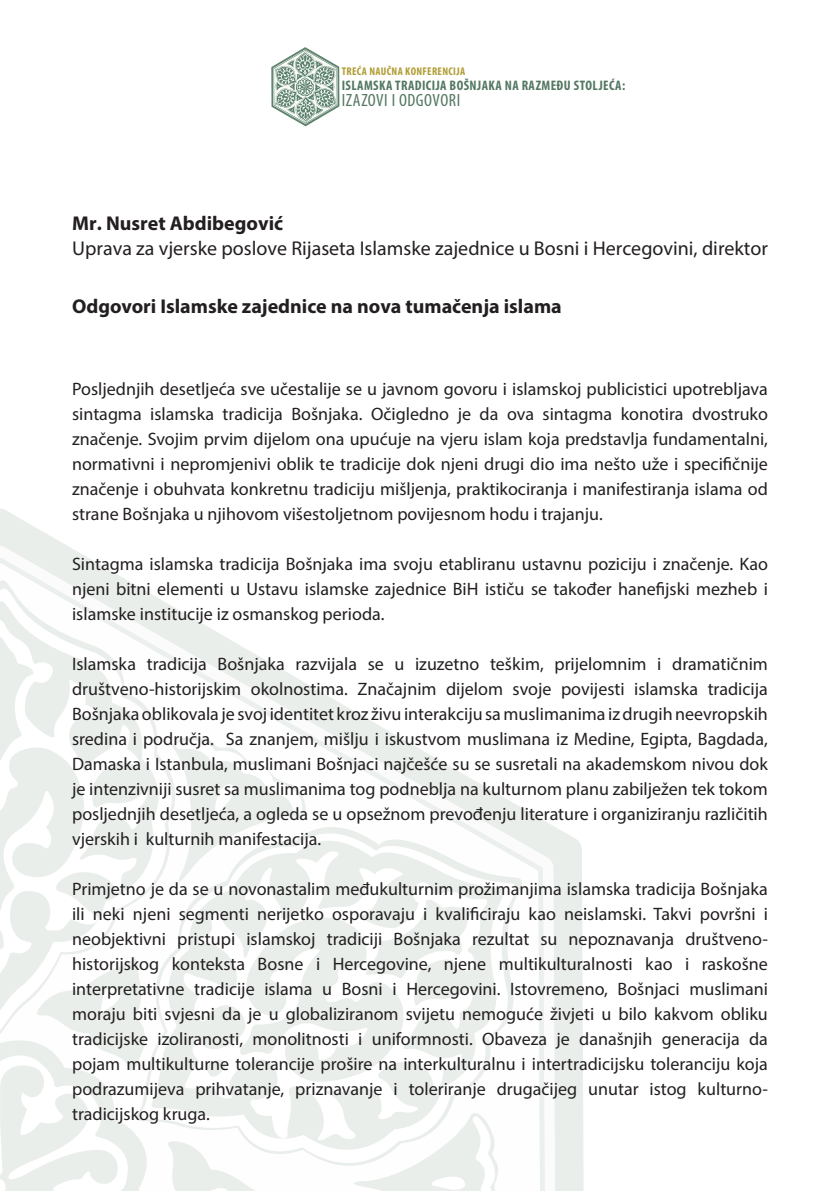
<style>
.page{position:relative;width:840px;height:1191px;background:#fff}
.page>*{position:absolute;margin:0;border:0;box-sizing:border-box;transform-origin:0 0}
.t1{font:20px/25.2px "Myriad Pro";color:#231f20}
.t2{font:700 20px "Myriad Pro";color:#231f20}
.t3{font:18px/25px "Myriad Pro";color:#231f20;text-align:justify}
.t4{font:condensed 17.8px "Myriad Pro";letter-spacing:.03em;color:#537762}
.t5{font:700 condensed 13.8px "Myriad Pro";letter-spacing:.03em;color:#537762}
.t6{font:700 condensed 11.2px "Myriad Pro";letter-spacing:.03em;color:#b09c33}
.s1{font-weight:700}
</style>
<div class="page">
<svg style="left:0;top:509px;width:584px;height:682px"></svg>
<svg style="left:0;top:545px;width:556px;height:646px"></svg>
<svg style="left:0;top:558px;width:545px;height:633px"></svg>
<svg style="left:0;top:560px;width:190px;height:53px"></svg>
<svg style="left:0;top:569px;width:186px;height:44px"></svg>
<svg style="left:0;top:582px;width:172px;height:31px"></svg>
<svg style="left:307px;top:807px;width:226px;height:382px"></svg>
<svg style="left:307px;top:814px;width:220px;height:372px"></svg>
<svg style="left:307px;top:822px;width:207px;height:349px"></svg>
<svg style="left:307px;top:850px;width:183px;height:48px;fill:#e9eeeb"></svg>
<svg style="left:307px;top:898px;width:187px;height:244px;fill:#e9eeeb"></svg>
<svg style="left:341px;top:1109px;width:163px;height:82px"></svg>
<svg style="left:0;top:613px;width:307px;height:578px"></svg>
<svg style="left:271px;top:47px;width:68px;height:79px"></svg>
<p class="t6" style="left:341px;top:64px;width:125px">TREĆA NAUČNA KONFERENCIJA</p>
<p class="t5" style="left:341px;top:76px;width:285px">ISLAMSKA TRADICIJA BOŠNJAKA NA RAZMEĐU STOLJEĆA:</p>
<p class="t4" style="left:341px;top:89px;width:120px">IZAZOVI I ODGOVORI</p>
<p class="t1" style="left:72px;top:210px;width:697px"><span class="s1">Mr. Nusret Abdibegović<br></span>Uprava za vjerske poslove Rijaseta Islamske zajednice u Bosni i Hercegovini, direktor</p>
<p class="t2" style="left:72px;top:294px;width:491px">Odgovori Islamske zajednice na nova tumačenja islama</p>
<p class="t3" style="left:72px;top:376px;width:697px">Posljednjih desetljeća sve učestalije se u javnom govoru i islamskoj publicistici upotrebljava sintagma islamska tradicija Bošnjaka. Očigledno je da ova sintagma konotira dvostruko značenje. Svojim prvim dijelom ona upućuje na vjeru islam koja predstavlja fundamentalni, normativni i nepromjenivi oblik te tradicije dok njeni drugi dio ima nešto uže i specifičnije značenje i obuhvata konkretnu tradiciju mišljenja, praktikociranja i manifestiranja islama od strane Bošnjaka u njihovom višestoljetnom povijesnom hodu i trajanju.</p>
<p class="t3" style="left:72px;top:551px;width:697px">Sintagma islamska tradicija Bošnjaka ima svoju etabliranu ustavnu poziciju i značenje. Kao njeni bitni elementi u Ustavu islamske zajednice BiH ističu se također hanefijski mezheb i islamske institucije iz osmanskog perioda.</p>
<p class="t3" style="left:72px;top:651px;width:697px">Islamska tradicija Bošnjaka razvijala se u izuzetno teškim, prijelomnim i dramatičnim društveno-historijskim okolnostima. Značajnim dijelom svoje povijesti islamska tradicija Bošnjaka oblikovala je svoj identitet kroz živu interakciju sa muslimanima iz drugih neevropskih sredina i područja. Sa znanjem, mišlju i iskustvom muslimana iz Medine, Egipta, Bagdada, Damaska i Istanbula, muslimani Bošnjaci najčešće su se susretali na akademskom nivou dok je intenzivniji susret sa muslimanima tog podneblja na kulturnom planu zabilježen tek tokom posljednjih desetljeća, a ogleda se u opsežnom prevođenju literature i organiziranju različitih vjerskih i kulturnih manifestacija.</p>
<p class="t3" style="left:72px;top:876px;width:697px">Primjetno je da se u novonastalim međukulturnim prožimanjima islamska tradicija Bošnjaka ili neki njeni segmenti nerijetko osporavaju i kvalificiraju kao neislamski. Takvi površni i neobjektivni pristupi islamskoj tradiciji Bošnjaka rezultat su nepoznavanja društveno&shy;historijskog konteksta Bosne i Hercegovine, njene multikulturalnosti kao i raskošne interpretativne tradicije islama u Bosni i Hercegovini. Istovremeno, Bošnjaci muslimani moraju biti svjesni da je u globaliziranom svijetu nemoguće živjeti u bilo kakvom obliku tradicijske izoliranosti, monolitnosti i uniformnosti. Obaveza je današnjih generacija da pojam multikulturne tolerancije prošire na interkulturalnu i intertradicijsku toleranciju koja podrazumijeva prihvatanje, priznavanje i toleriranje drugačijeg unutar istog kulturno&shy;tradicijskog kruga.</p>
</div>
